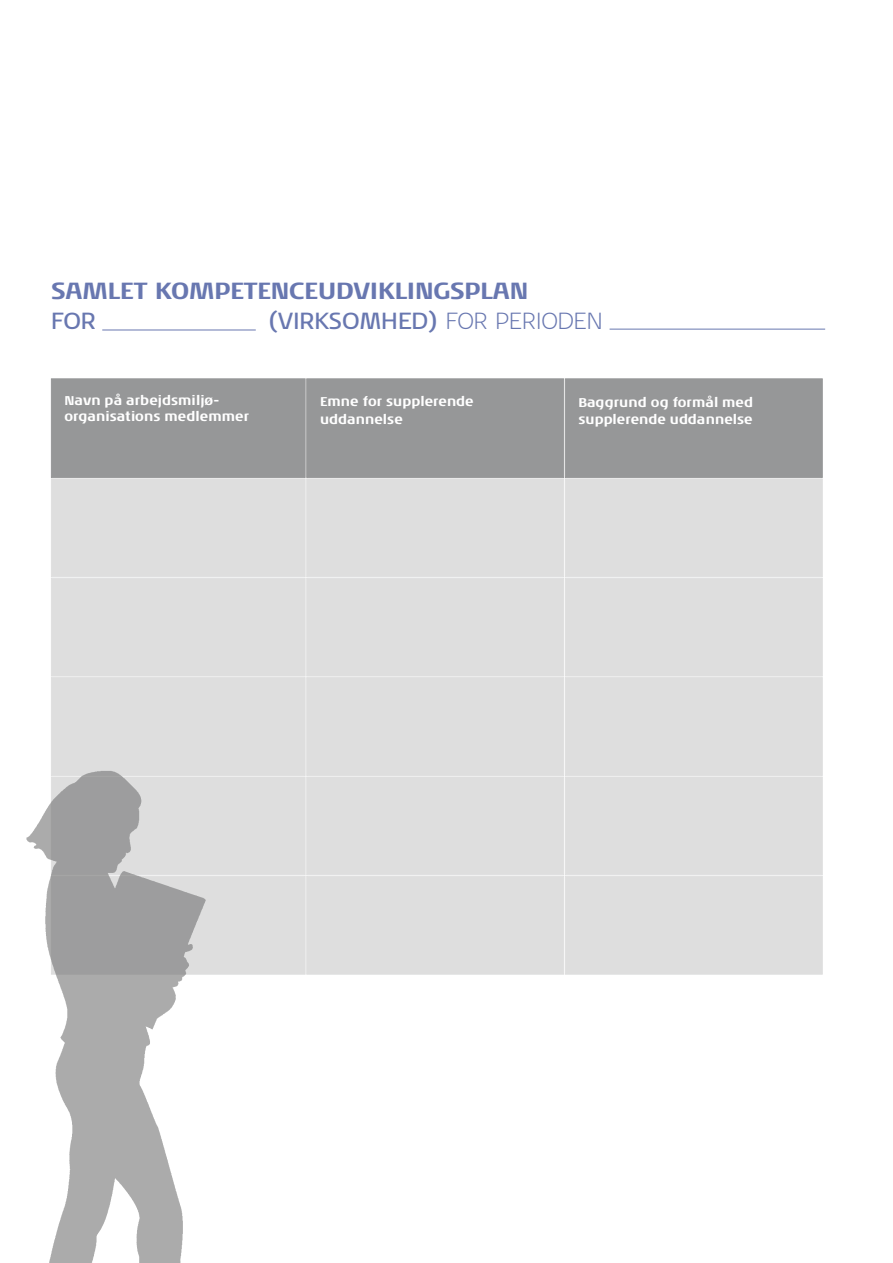
<style>
.page{position:relative;width:893px;height:1263px;background:#fff}
.page>*{position:absolute;margin:0;border:0;box-sizing:border-box;transform-origin:0 0}
.t1{font:700 24px "Noa LT Std";letter-spacing:-.01em;color:#6877b0}
.t2{font:300 24px "Noa LT Std";letter-spacing:-.01em;color:#6877b0}
.t3{font:24px "Noa LT Std";letter-spacing:-.01em;color:#6877b0}
.t4{font:700 13.05px/17.2px "Noa LT Std";color:#fff}
.s1{font-weight:400}
</style>
<div class="page">
<img style="left:26px;top:776px;width:212px;height:487px">
<hr style="left:102px;top:330px;width:154px;height:1px;background:#6877b0">
<hr style="left:610px;top:329px;width:215px;height:1px;background:#6877b0">
<div style="left:306px;top:378px;width:258px;height:100px;background:#969798;border:1px solid #707172"></div>
<div style="left:51px;top:378px;width:254px;height:100px;background:#969798;border:1px solid #707172"></div>
<div style="left:565px;top:378px;width:258px;height:100px;background:#969798;border:1px solid #707172"></div>
<div style="left:306px;top:478px;width:258px;height:99px;background:#dedede"></div>
<div style="left:51px;top:478px;width:254px;height:99px;background:#dedede"></div>
<div style="left:565px;top:478px;width:258px;height:99px;background:#dedede"></div>
<div style="left:306px;top:578px;width:258px;height:98px;background:#dedede"></div>
<div style="left:51px;top:578px;width:254px;height:98px;background:#dedede"></div>
<div style="left:565px;top:578px;width:258px;height:98px;background:#dedede"></div>
<div style="left:306px;top:677px;width:258px;height:99px;background:#dedede"></div>
<div style="left:51px;top:677px;width:254px;height:99px;background:#dedede"></div>
<div style="left:565px;top:677px;width:258px;height:99px;background:#dedede"></div>
<div style="left:306px;top:777px;width:258px;height:98px;background:#dedede"></div>
<svg style="left:51px;top:777px;width:254px;height:98px;background:#cacaca"></svg>
<div style="left:565px;top:777px;width:258px;height:98px;background:#dedede"></div>
<div style="left:306px;top:876px;width:258px;height:98px;background:#dedede"></div>
<svg style="left:51px;top:876px;width:254px;height:98px;background:#bbb"></svg>
<div style="left:565px;top:876px;width:258px;height:98px;background:#dedede"></div>
<h1 class="t1" style="left:51px;top:276px;width:479px">samlet kompetenceudviklingsplan</h1>
<h1 class="t3" style="left:51px;top:307px;width:46px">for</h1>
<h1 class="t3" style="left:269px;top:307px;width:78px">(VIR KSOM</h1>
<h1 class="t2" style="left:381px;top:307px;width:223px"><span class="s1">HED)</span> FOR PERIODEN</h1>
<p class="t4" style="left:65px;top:393px;width:186px;line-height:15.6px">Navn på arbejdsmiljø&shy;organisations medlemmer</p>
<p class="t4" style="left:320px;top:393px;width:155px">Emne for supplerende uddannelse</p>
<p class="t4" style="left:578px;top:394px;width:176px">Baggrund og formål med supplerende uddannelse</p>
</div>
